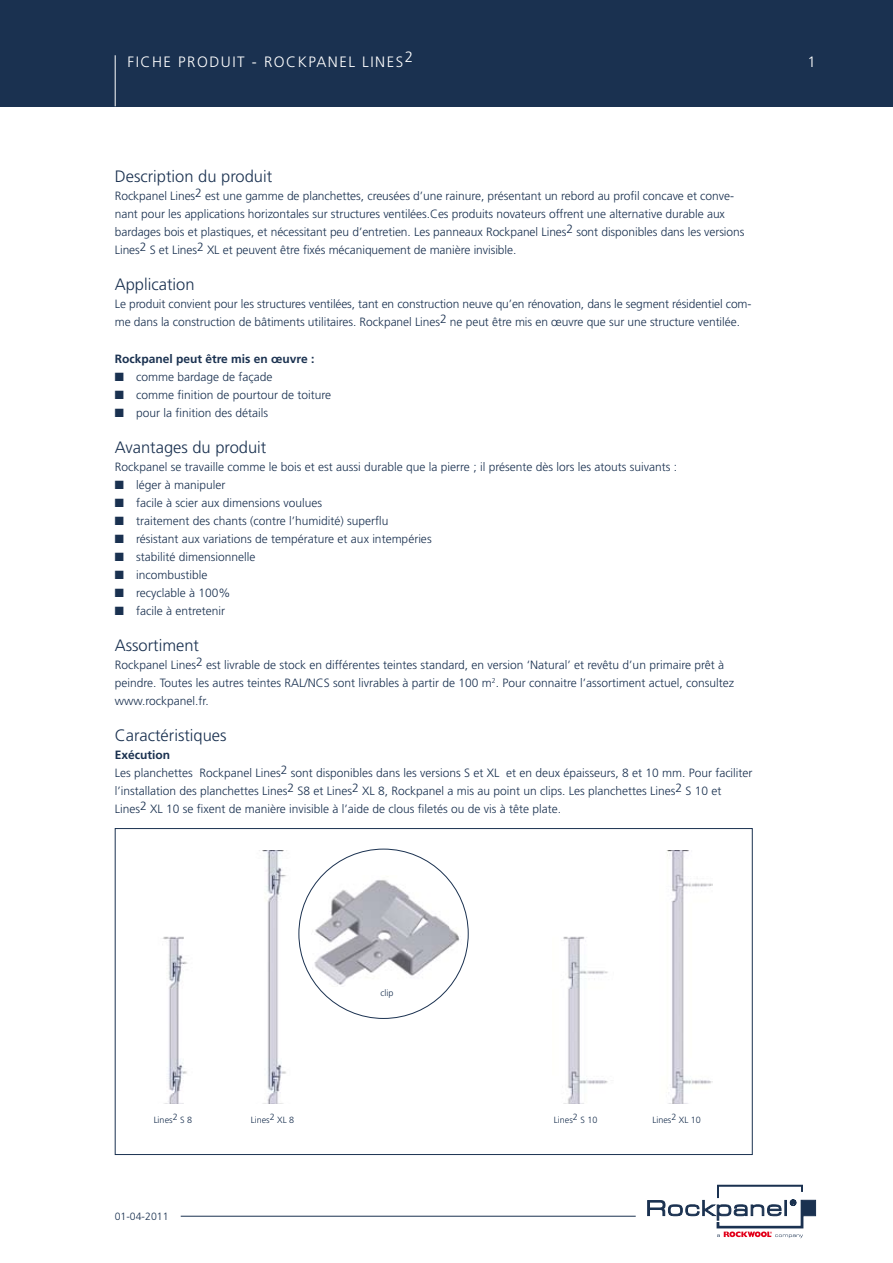
<style>
.page{position:relative;width:893px;height:1263px;background:#fff}
.page>*{position:absolute;margin:0;border:0;box-sizing:border-box;transform-origin:0 0}
.t1{font:300 16.5px "Frutiger LT Std";color:#1a3150}
.t2{font:300 15px "Frutiger LT Std";letter-spacing:.1em;color:#fff}
.t3{font:300 12px/18px "Frutiger LT Std";color:#1a3150}
.t4{font:700 12px "Frutiger LT Std";color:#1a3150}
.t5{font:300 10.5px "Frutiger LT Std";color:#1a3150}
.t6{font:300 9px "Frutiger LT Std";color:#1a3150}
</style>
<div class="page">
<div style="left:0;top:0;width:893px;height:106px;background:#1a3150"></div>
<hr style="left:115px;top:55px;width:1px;height:51px;background:#fff">
<svg style="left:647px;top:1185px;width:169px;height:53px"></svg>
<img style="left:563px;top:936px;width:45px;height:167px">
<img style="left:666px;top:850px;width:46px;height:253px">
<img style="left:163px;top:936px;width:25px;height:167px">
<img style="left:259px;top:850px;width:28px;height:253px">
<img style="left:311px;top:876px;width:151px;height:110px">
<hr style="left:181px;top:1216px;width:455px;height:1px;background:#1a3150">
<p class="t2" style="left:128px;top:53px;width:287px">Fic he produit - ROCKPANEL Lines2</p>
<p class="t2" style="left:807px;top:53px;width:10px">1</p>
<h1 class="t1" style="left:115px;top:167px;width:159px">Description du produit</h1>
<p class="t3" style="left:115px;top:187px;width:631px">Rockpanel Lines2 est une gamme de planchettes, creusées d’une rainure, présentant un rebord au profil concave et conve&shy;nant pour les applications horizontales sur structures ventilées.Ces produits novateurs offrent une alternative durable aux bardages bois et plastiques, et nécessitant peu d’entretien. Les panneaux Rockpanel Lines2 sont disponibles dans les versions Lines2 S et Lines2 XL et peuvent être fixés mécaniquement de manière invisible.</p>
<h1 class="t1" style="left:115px;top:275px;width:81px">Application</h1>
<p class="t3" style="left:115px;top:295px;width:638px">Le produit convient pour les structures ventilées, tant en construction neuve qu’en rénovation, dans le segment résidentiel com&shy;me dans la construction de bâtiments utilitaires. Rockpanel Lines2 ne peut être mis en œuvre que sur une structure ventilée.</p>
<p class="t4" style="left:115px;top:351px;width:201px">Rockpanel peut être mis en œuvre :</p>
<p class="t3" style="left:115px;top:367px;width:159px">■ comme bardage de façade</p>
<p class="t3" style="left:115px;top:385px;width:218px">■ comme finition de pourtour de toiture</p>
<p class="t3" style="left:115px;top:403px;width:155px">■ pour la finition des détails</p>
<h1 class="t1" style="left:115px;top:437px;width:153px">Avantages du produit</h1>
<p class="t3" style="left:115px;top:457px;width:564px">Rockpanel se travaille comme le bois et est aussi durable que la pierre ; il présente dès lors les atouts suivants :</p>
<p class="t3" style="left:115px;top:475px;width:112px">■ léger à manipuler</p>
<p class="t3" style="left:115px;top:493px;width:209px">■ facile à scier aux dimensions voulues</p>
<p class="t3" style="left:115px;top:511px;width:275px">■ traitement des chants (contre l’humidité) superflu</p>
<p class="t3" style="left:115px;top:529px;width:318px">■ résistant aux variations de température et aux intempéries</p>
<p class="t3" style="left:115px;top:547px;width:142px">■ stabilité dimensionnelle</p>
<p class="t3" style="left:115px;top:565px;width:94px">■ incombustible</p>
<p class="t3" style="left:115px;top:583px;width:117px">■ recyclable à 100%</p>
<p class="t3" style="left:115px;top:601px;width:112px">■ facile à entretenir</p>
<h1 class="t1" style="left:115px;top:635px;width:86px">Assortiment</h1>
<p class="t3" style="left:115px;top:655px;width:621px">Rockpanel Lines2 est livrable de stock en différentes teintes standard, en version ‘Natural’ et revêtu d’un primaire prêt à peindre. Toutes les autres teintes RAL/NCS sont livrables à partir de 100 m<sup>2</sup>. Pour connaitre l’assortiment actuel, consultez www.rockpanel.fr.</p>
<h1 class="t1" style="left:115px;top:725px;width:113px">Caractéristiques</h1>
<p class="t4" style="left:115px;top:747px;width:57px">Exécution</p>
<p class="t3" style="left:115px;top:763px;width:639px">Les planchettes Rockpanel Lines2 sont disponibles dans les versions S et XL et en deux épaisseurs, 8 et 10 mm. Pour faciliter l’installation des planchettes Lines2 S8 et Lines2 XL 8, Rockpanel a mis au point un clips. Les planchettes Lines2 S 10 et<br>Lines2 XL 10 se fixent de manière invisible à l’aide de clous filetés ou de vis à tête plate.</p>
<p class="t6" style="left:380px;top:987px;width:14px">clip</p>
<p class="t6" style="left:154px;top:1115px;width:40px">Lines2 S 8</p>
<p class="t6" style="left:277px;top:1115px;width:19px">XL 8</p>
<p class="t6" style="left:270px;top:1112px;width:7px">2</p>
<p class="t6" style="left:554px;top:1115px;width:20px">Lines</p>
<p class="t6" style="left:573px;top:1112px;width:7px">2</p>
<p class="t6" style="left:251px;top:1115px;width:20px">Lines</p>
<p class="t6" style="left:580px;top:1115px;width:19px">S 10</p>
<p class="t5" style="left:115px;top:1210px;width:55px">01-04-2011</p>
<p class="t6" style="left:652px;top:1115px;width:50px">Lines2 XL 10</p>
</div>
